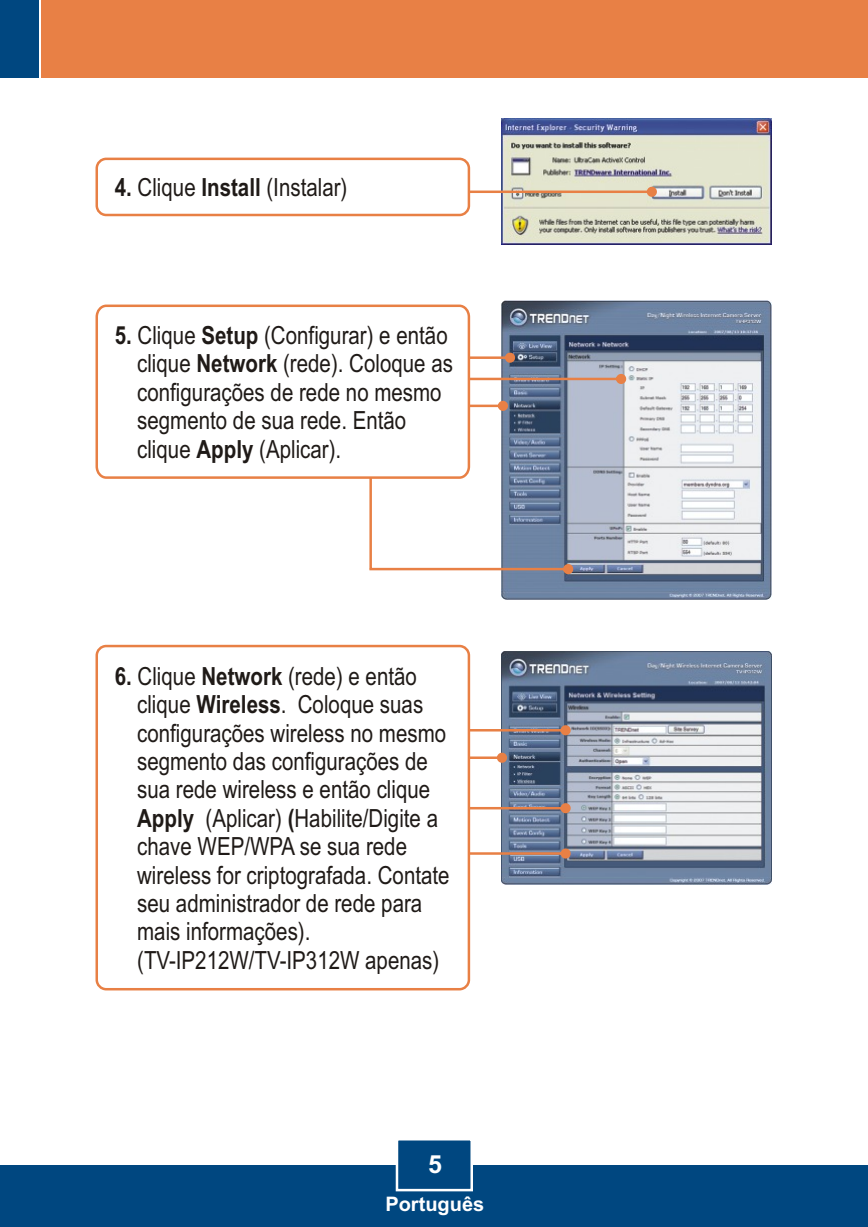
<style>
.page{position:relative;width:868px;height:1227px;background:#fff}
.page>*{position:absolute;margin:0;border:0;box-sizing:border-box;transform-origin:0 0}
.t1{font:25px/28.2px "Arial Narrow";color:#1f1a17}
.t2{font:700 25px "Arial";color:#fff}
.t3{font:700 20px "Arial";color:#fff}
.s1{font-weight:700}
</style>
<div class="page">
<img style="left:501px;top:652px;width:270px;height:232px">
<img style="left:501px;top:300px;width:270px;height:299px">
<div style="left:0;top:1165px;width:867px;height:62px;background:#004780"></div>
<div style="left:41px;top:0;width:826px;height:78px;background:#e88045"></div>
<div style="left:0;top:0;width:38px;height:78px;background:#004780"></div>
<img style="left:501px;top:118px;width:270px;height:127px">
<svg style="left:470px;top:725px;width:100px;height:10px"></svg>
<svg style="left:470px;top:752px;width:37px;height:11px"></svg>
<svg style="left:470px;top:803px;width:100px;height:10px"></svg>
<svg style="left:470px;top:848px;width:100px;height:10px"></svg>
<svg style="left:395px;top:1140px;width:78px;height:52px"></svg>
<div style="left:95px;top:645px;width:375px;height:345px;background:#fff;border:3px solid #e88045;border-radius:9px"></div>
<svg style="left:471px;top:353px;width:44px;height:10px"></svg>
<svg style="left:471px;top:401px;width:37px;height:10px"></svg>
<svg style="left:471px;top:374px;width:155px;height:10px"></svg>
<svg style="left:470px;top:187px;width:186px;height:10px"></svg>
<div style="left:95px;top:158px;width:375px;height:58px;background:#fff;border:3px solid #e88045;border-radius:9px"></div>
<svg style="left:369px;top:436px;width:204px;height:138px"></svg>
<svg style="left:95px;top:304px;width:376px;height:176px"></svg>
<p class="t1" style="left:115px;top:175px;width:234px"><span class="s1">4.</span> Clique <span class="s1">Install</span> (Instalar)</p>
<p class="t1" style="left:137px;top:323px;width:317px;text-indent:-22px"><span class="s1">5.</span> Clique <span class="s1">Setup</span> (Configurar) e então clique <span class="s1">Network</span> (rede). Coloque as configurações de rede no mesmo segmento de sua rede. Então clique <span class="s1">Apply</span> (Aplicar).</p>
<p class="t1" style="left:137px;top:664px;width:314px;text-indent:-22px"><span class="s1">6.</span> Clique <span class="s1">Network</span> (rede) e então clique <span class="s1">Wireless</span>. Coloque suas configurações wireless no mesmo segmento das configurações de sua rede wireless e então clique<br><span class="s1">Apply</span> (Aplicar) <span class="s1">(</span>Habilite/Digite a chave WEP/WPA se sua rede wireless for criptografada. Contate seu administrador de rede para mais informações). (TV-IP212W/TV-IP312W apenas)</p>
<p class="t2" style="left:428px;top:1154px;width:15px">5</p>
<p class="t3" style="left:385px;top:1196px;width:100px">Português</p>
</div>
